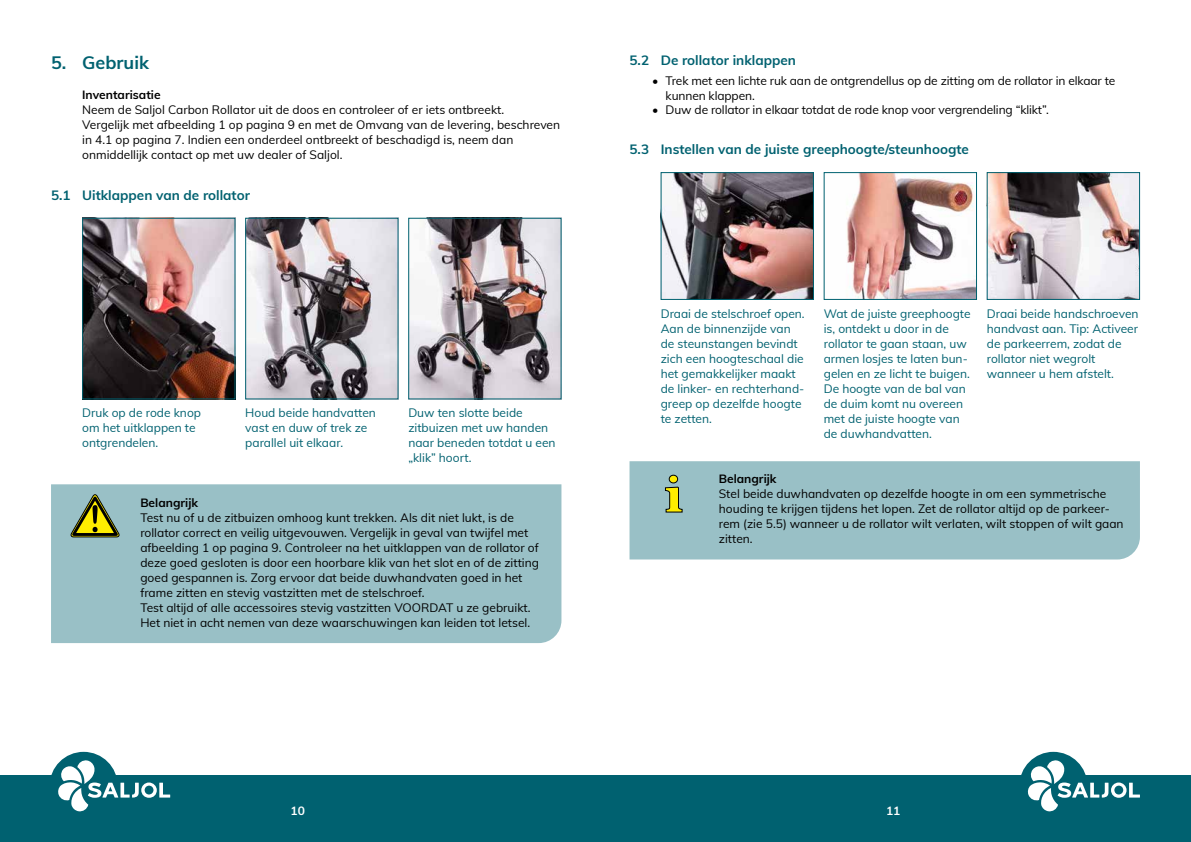
<style>
.page{position:relative;width:1191px;height:842px;background:#fff}
.page>*{position:absolute;margin:0;border:0;box-sizing:border-box;transform-origin:0 0}
.t1{font:700 18px "Muli";color:#006170}
.t2{font:700 13.5px "Muli";color:#006170}
.t3{font:12px/15px "Muli";color:#000}
.t4{font:12px/15px "Muli";color:#006170}
.t5{font:700 12px "Muli";color:#000}
.t6{font:700 12px "Muli";color:#fff}
</style>
<div class="page">
<div style="left:0;top:774px;width:1191px;height:68px;background:#006170"></div>
<div style="left:50px;top:752px;width:68px;height:68px;background:#006170;border-radius:50%"></div>
<svg style="left:57px;top:760px;width:113px;height:52px"></svg>
<div style="left:1019px;top:752px;width:68px;height:68px;background:#006170;border-radius:50%"></div>
<svg style="left:1027px;top:760px;width:113px;height:52px"></svg>
<img style="left:84px;top:220px;width:149px;height:177px">
<div style="left:82px;top:218px;width:153px;height:181px;border:1px solid #006170"></div>
<img style="left:247px;top:220px;width:149px;height:177px">
<div style="left:245px;top:218px;width:153px;height:181px;border:1px solid #006170"></div>
<img style="left:410px;top:220px;width:149px;height:177px">
<div style="left:408px;top:218px;width:153px;height:181px;border:1px solid #006170"></div>
<div style="left:51px;top:484px;width:510px;height:159px;background:#99c0c6"></div>
<svg style="left:71px;top:494px;width:48px;height:43px;background:#8b9655"></svg>
<img style="left:662px;top:174px;width:150px;height:124px">
<div style="left:660px;top:172px;width:154px;height:128px;border:1px solid #006170"></div>
<img style="left:847px;top:174px;width:128px;height:124px">
<div style="left:823px;top:172px;width:154px;height:128px;border:1px solid #006170"></div>
<img style="left:988px;top:174px;width:150px;height:124px">
<div style="left:986px;top:172px;width:154px;height:128px;border:1px solid #006170"></div>
<div style="left:629px;top:461px;width:511px;height:98px;background:#99c0c6"></div>
<svg style="left:664px;top:474px;width:19px;height:39px"></svg>
<h1 class="t1" style="left:51px;top:49px;width:99px">5. Gebruik</h1>
<p class="t5" style="left:82px;top:86px;width:80px">Inventarisatie</p>
<p class="t3" style="left:82px;top:102px;width:479px">Neem de Saljol Carbon Rollator uit de doos en controleer of er iets ontbreekt.<br>Vergelijk met afbeelding 1 op pagina 9 en met de Omvang van de levering, beschreven in 4.1 op pagina 7. Indien een onderdeel ontbreekt of beschadigd is, neem dan onmiddellijk contact op met uw dealer of Saljol.</p>
<p class="t2" style="left:51px;top:185px;width:200px">5.1 Uitklappen van de rollator</p>
<p class="t4" style="left:82px;top:405px;width:120px">Druk op de rode knop om het uitklappen te ontgrendelen.</p>
<p class="t4" style="left:245px;top:405px;width:132px">Houd beide handvatten vast en duw of trek ze parallel uit elkaar.</p>
<p class="t4" style="left:408px;top:405px;width:149px">Duw ten slotte beide zitbuizen met uw handen naar beneden totdat u een „klik” hoort.</p>
<p class="t5" style="left:140px;top:494px;width:59px">Belangrijk</p>
<p class="t3" style="left:140px;top:510px;width:400px">Test nu of u de zitbuizen omhoog kunt trekken. Als dit niet lukt, is de rollator correct en veilig uitgevouwen. Vergelijk in geval van twijfel met afbeelding 1 op pagina 9. Controleer na het uitklappen van de rollator of deze goed gesloten is door een hoorbare klik van het slot en of de zitting goed gespannen is. Zorg ervoor dat beide duwhandvaten goed in het frame zitten en stevig vastzitten met de stelschroef.<br>Test altijd of alle accessoires stevig vastzitten VOORDAT u ze gebruikt.<br>Het niet in acht nemen van deze waarschuwingen kan leiden tot letsel.</p>
<p class="t2" style="left:629px;top:50px;width:168px">5.2 De rollator inklappen</p>
<p class="t3" style="left:665px;top:73px;width:451px;line-height:14.4px;text-indent:-13px">• Trek met een lichte ruk aan de ontgrendellus op de zitting om de rollator in elkaar te kunnen klappen.</p>
<p class="t3" style="left:652px;top:102px;width:398px">• Duw de rollator in elkaar totdat de rode knop voor vergrendeling “klikt”.</p>
<p class="t2" style="left:629px;top:139px;width:341px">5.3 Instellen van de juiste greephoogte/steunhoogte</p>
<p class="t4" style="left:660px;top:305px;width:145px">Draai de stelschroef open.<br>Aan de binnenzijde van de steunstangen bevindt zich een hoogteschaal die het gemakkelijker maakt de linker- en rechterhand&shy;greep op dezelfde hoogte te zetten.</p>
<p class="t4" style="left:823px;top:305px;width:148px">Wat de juiste greephoogte is, ontdekt u door in de rollator te gaan staan, uw armen losjes te laten bun&shy;gelen en ze licht te buigen.<br>De hoogte van de bal van de duim komt nu overeen met de juiste hoogte van de duwhandvatten.</p>
<p class="t4" style="left:986px;top:305px;width:153px">Draai beide handschroeven handvast aan. Tip: Activeer de parkeerrem, zodat de rollator niet wegrolt wanneer u hem afstelt.</p>
<p class="t5" style="left:719px;top:469px;width:59px">Belangrijk</p>
<p class="t3" style="left:719px;top:485px;width:406px">Stel beide duwhandvaten op dezelfde hoogte in om een symmetrische houding te krijgen tijdens het lopen. Zet de rollator altijd op de parkeer&shy;rem (zie 5.5) wanneer u de rollator wilt verlaten, wilt stoppen of wilt gaan zitten.</p>
<p class="t6" style="left:290px;top:802px;width:16px">10</p>
<p class="t6" style="left:886px;top:802px;width:16px">11</p>
</div>
